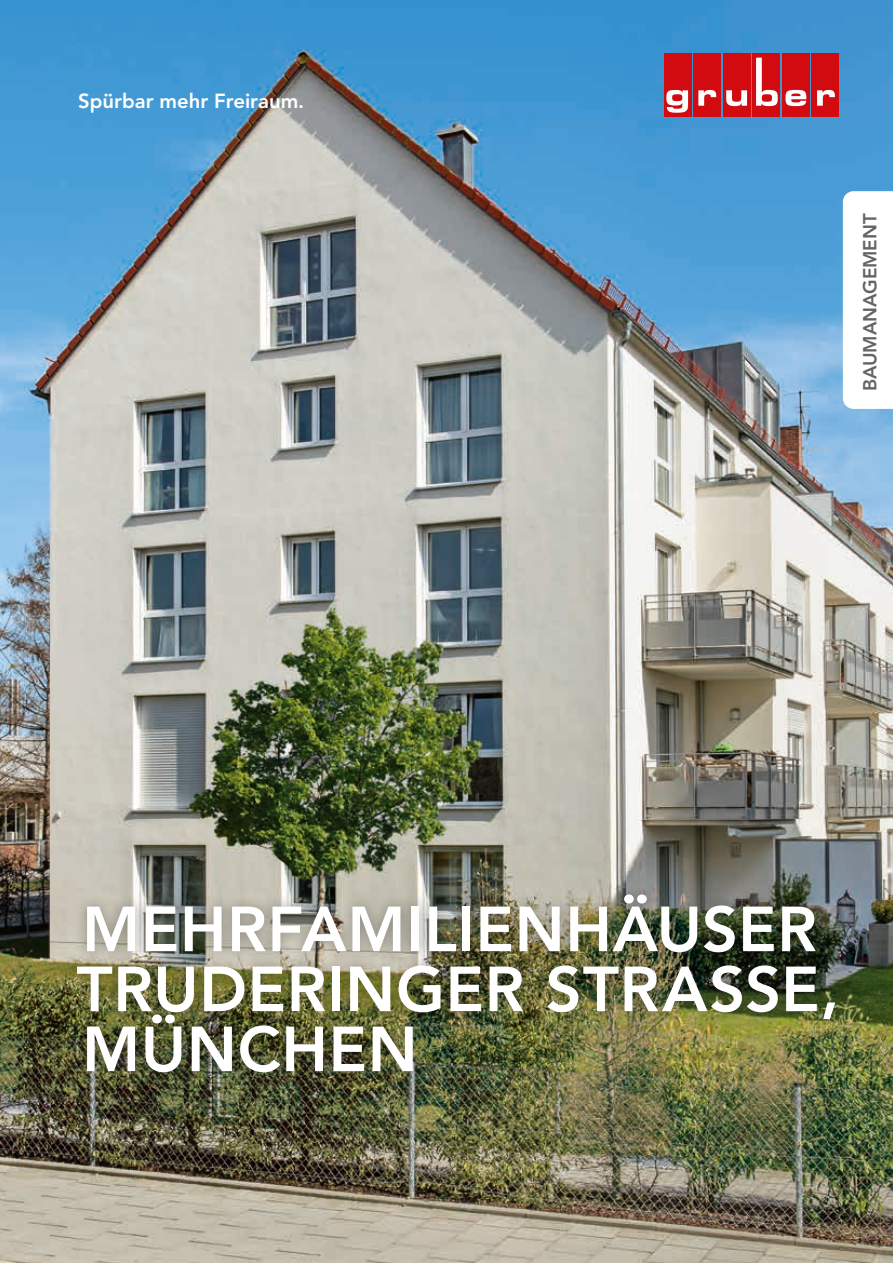
<style>
.page{position:relative;width:893px;height:1263px;background:#fff}
.page>*{position:absolute;margin:0;border:0;box-sizing:border-box;transform-origin:0 0}
.t1{font:800 63px/60px "Avenir LT Std";letter-spacing:.01em;color:#fff}
.t2{font:800 20.25px "Avenir LT Std";color:#fff}
.t3{font:800 18.75px "Avenir LT Std";letter-spacing:-.005em;color:#646463}
</style>
<div class="page">
<img style="left:0;top:0;width:893px;height:1263px">
<div style="left:63px;top:882px;width:785px;height:204px;background:#1d1d1b;opacity:.3"></div>
<svg style="left:841px;top:190px;width:52px;height:220px"></svg>
<div style="left:782px;top:53px;width:27px;height:64px;background:#d20b11"></div>
<div style="left:664px;top:53px;width:27px;height:64px;background:#d20b11"></div>
<div style="left:753px;top:53px;width:27px;height:64px;background:#d20b11"></div>
<div style="left:812px;top:53px;width:27px;height:64px;background:#d20b11"></div>
<div style="left:723px;top:53px;width:27px;height:64px;background:#d20b11"></div>
<div style="left:694px;top:53px;width:27px;height:64px;background:#d20b11"></div>
<svg style="left:666px;top:90px;width:22px;height:23px"></svg>
<svg style="left:698px;top:90px;width:18px;height:16px"></svg>
<svg style="left:726px;top:90px;width:21px;height:16px"></svg>
<svg style="left:756px;top:58px;width:22px;height:48px"></svg>
<svg style="left:785px;top:90px;width:21px;height:16px"></svg>
<svg style="left:817px;top:90px;width:18px;height:16px"></svg>
<p class="t2" style="left:78px;top:89px;width:228px">Spürbar mehr Freiraum.</p>
<p class="t3" style="left:859px;top:391px;width:179px;rotate:-90deg">BAUMANAGEMENT</p>
<p class="t1" style="left:77px;top:899px;width:764px">MEHRFAMILIENHÄUSER<br>TRUDERINGER STRASSE,<br>MÜNCHEN</p>
</div>
